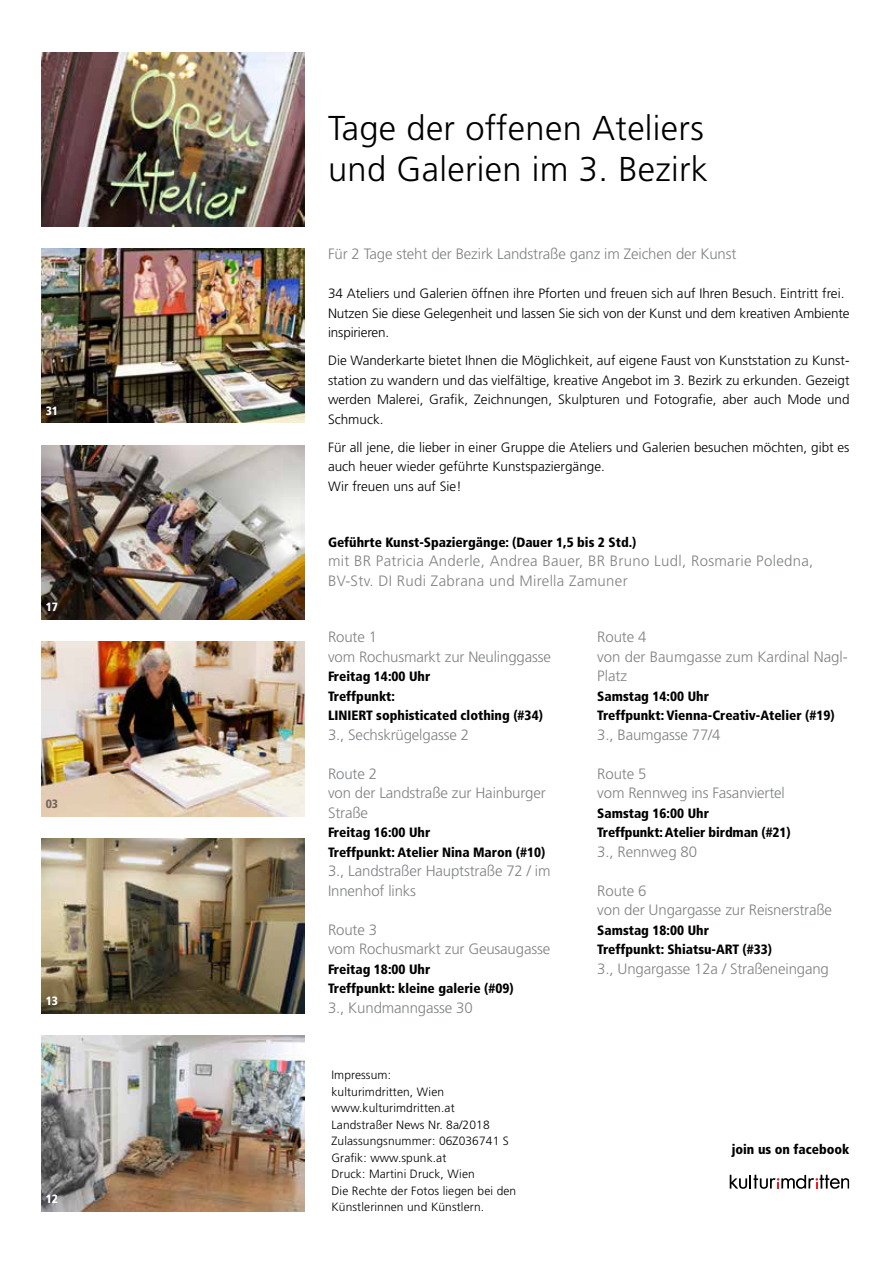
<style>
.page{position:relative;width:893px;height:1263px;background:#fff}
.page>*{position:absolute;margin:0;border:0;box-sizing:border-box;transform-origin:0 0}
.t1{font:300 34.5px/41.4px "Frutiger";letter-spacing:.01em;color:#000}
.t2{font:300 15px/19.5px "Frutiger";letter-spacing:-.01em;color:#808285}
.t3{font:300 15px/19.5px "Frutiger";letter-spacing:.02em;color:#808285}
.t4{font:300 13.5px/19.5px "Frutiger";color:#000}
.t5{font:900 condensed 13.5px/19.5px "Frutiger";color:#000}
.t6{font:300 12px/16.5px "Frutiger";letter-spacing:.01em;color:#000}
.t7{font:900 condensed 12px "Frutiger";letter-spacing:-.025em;color:#fff}
.t8{font:900 condensed 12px "Frutiger";color:#74655c}
</style>
<div class="page">
<img style="left:42px;top:53px;width:263px;height:174px">
<img style="left:42px;top:248px;width:263px;height:174px">
<img style="left:42px;top:445px;width:263px;height:174px">
<img style="left:42px;top:642px;width:263px;height:174px">
<img style="left:42px;top:839px;width:263px;height:174px">
<img style="left:42px;top:1036px;width:263px;height:175px">
<svg style="left:729px;top:1174px;width:121px;height:15px"></svg>
<svg style="left:730px;top:1175px;width:119px;height:14px"></svg>
<p class="t7" style="left:46px;top:403px;width:14px">31</p>
<p class="t7" style="left:46px;top:600px;width:14px">17</p>
<p class="t8" style="left:46px;top:797px;width:14px">03</p>
<p class="t7" style="left:46px;top:994px;width:14px">13</p>
<p class="t7" style="left:46px;top:1191px;width:14px">12</p>
<h1 class="t1" style="left:328px;top:107px;width:382px">Tage der offenen Ateliers und Galerien im 3. Bezirk</h1>
<p class="t2" style="left:328px;top:244px;width:410px">Für 2 Tage steht der Bezirk Landstraße ganz im Zeichen der Kunst</p>
<p class="t4" style="left:328px;top:284px;width:523px">34 Ateliers und Galerien öffnen ihre Pforten und freuen sich auf Ihren Besuch. Eintritt frei.<br>Nutzen Sie diese Gelegenheit und lassen Sie sich von der Kunst und dem kreativen Ambiente inspirieren.</p>
<p class="t4" style="left:328px;top:351px;width:523px;text-align:justify">Die Wanderkarte bietet Ihnen die Möglichkeit, auf eigene Faust von Kunststation zu Kunst&shy;station zu wandern und das vielfältige, kreative Angebot im 3. Bezirk zu erkunden. Gezeigt werden Malerei, Grafik, Zeichnungen, Skulpturen und Fotografie, aber auch Mode und Schmuck.</p>
<p class="t4" style="left:328px;top:437px;width:523px">Für all jene, die lieber in einer Gruppe die Ateliers und Galerien besuchen möchten, gibt es auch heuer wieder geführte Kunstspaziergänge.<br>Wir freuen uns auf Sie!</p>
<p class="t5" style="left:328px;top:532px;width:310px">Geführte Kunst-Spaziergänge: (Dauer 1,5 bis 2 Std.)</p>
<p class="t3" style="left:328px;top:551px;width:487px">mit BR Patricia Anderle, Andrea Bauer, BR Bruno Ludl, Rosmarie Poledna,<br>BV-Stv. DI Rudi Zabrana und Mirella Zamuner</p>
<p class="t2" style="left:328px;top:627px;width:224px">Route 1<br>vom Rochusmarkt zur Neulinggasse</p>
<p class="t5" style="left:328px;top:667px;width:216px">Freitag 14:00 Uhr<br>Treffpunkt:<br>LINIERT sophisticated clothing (#34)</p>
<p class="t2" style="left:328px;top:725px;width:143px">3., Sechskrügelgasse 2</p>
<p class="t2" style="left:328px;top:764px;width:219px">Route 2<br>von der Landstraße zur Hainburger<br>Straße</p>
<p class="t5" style="left:328px;top:823px;width:219px">Freitag 16:00 Uhr<br>Treffpunkt: Atelier Nina Maron (#10)</p>
<p class="t2" style="left:328px;top:861px;width:224px">3., Landstraßer Hauptstraße 72 / im<br>Innenhof links</p>
<p class="t2" style="left:328px;top:920px;width:224px">Route 3<br>vom Rochusmarkt zur Geusaugasse</p>
<p class="t5" style="left:328px;top:959px;width:187px">Freitag 18:00 Uhr<br>Treffpunkt: kleine galerie (#09)</p>
<p class="t2" style="left:328px;top:998px;width:146px">3., Kundmanngasse 30</p>
<p class="t6" style="left:331px;top:1067px;width:186px">Impressum:<br>kulturimdritten, Wien www.kulturimdritten.at<br>Landstraßer News Nr. 8a/2018<br>Zulassungsnummer: 06Z036741 S<br>Grafik: www.spunk.at<br>Druck: Martini Druck, Wien<br>Die Rechte der Fotos liegen bei den<br>Künstlerinnen und Künstlern.</p>
<p class="t2" style="left:597px;top:627px;width:252px">Route 4<br>von der Baumgasse zum Kardinal Nagl-<br>Platz</p>
<p class="t5" style="left:597px;top:686px;width:239px">Samstag 14:00 Uhr<br>Treffpunkt: Vienna-Creativ-Atelier (#19)</p>
<p class="t2" style="left:597px;top:725px;width:125px">3., Baumgasse 77/4</p>
<p class="t2" style="left:597px;top:764px;width:189px">Route 5<br>vom Rennweg ins Fasanviertel</p>
<p class="t5" style="left:597px;top:803px;width:195px">Samstag 16:00 Uhr<br>Treffpunkt: Atelier birdman (#21)</p>
<p class="t2" style="left:597px;top:842px;width:101px">3., Rennweg 80</p>
<p class="t2" style="left:597px;top:881px;width:236px">Route 6<br>von der Ungargasse zur Reisnerstraße</p>
<p class="t5" style="left:597px;top:920px;width:176px">Samstag 18:00 Uhr<br>Treffpunkt: Shiatsu-ART (#33)</p>
<p class="t2" style="left:597px;top:959px;width:233px">3., Ungargasse 12a / Straßeneingang</p>
<p class="t5" style="left:732px;top:1139px;width:119px">join us on facebook</p>
</div>
